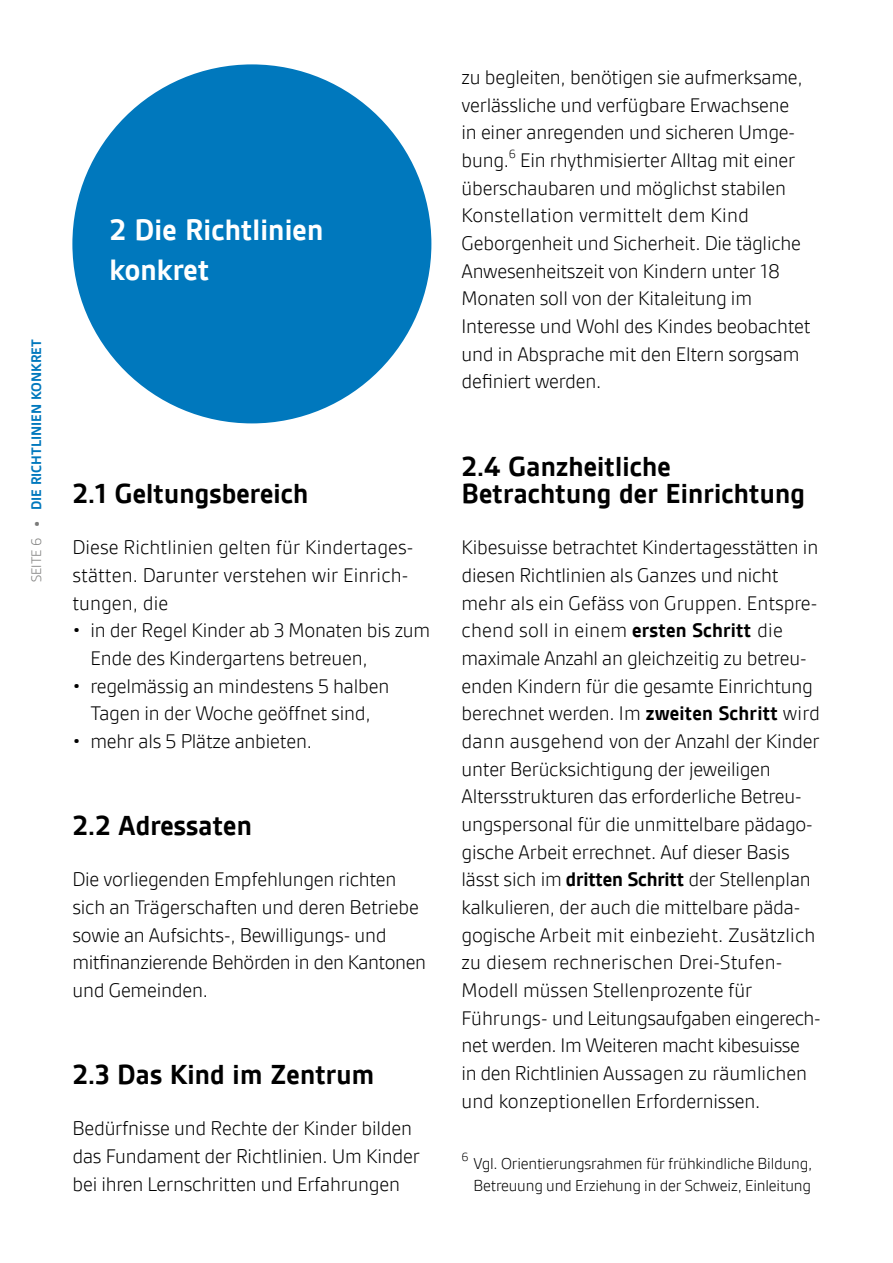
<style>
.page{position:relative;width:893px;height:1263px;background:#fff}
.page>*{position:absolute;margin:0;border:0;box-sizing:border-box;transform-origin:0 0}
.t1{font:700 31.95px/40.5px "Gesta";letter-spacing:.005em;color:#fff}
.t2{font:700 29.85px/27.8px "Gesta";letter-spacing:.005em;color:#000}
.t3{font:300 21.3px/27.6px "Gesta";letter-spacing:-.01em;color:#000}
.t4{font:300 17.1px/21.3px "Gesta";letter-spacing:-.01em;color:#000}
.t5{font:700 14.85px "Gesta";color:#0078bd}
.t6{font:300 12.75px "Gesta";color:#000}
.s1{font-weight:300;color:#7b7b7a}
.s2{font-size:17.1px;color:#7b7b7a}
.s3{font-weight:700}
</style>
<div class="page">
<div style="left:72px;top:64px;width:359px;height:359px;background:#0078bd;border-radius:50%"></div>
<p class="t5" style="left:28px;top:582px;width:244px;rotate:-90deg"><span class="s1">SEITE 6</span> <span class="s2">•</span> DIE RICHTLINIEN KONKRET</p>
<h1 class="t1" style="left:110px;top:209px;width:215px">2 Die Richtlinien konkret</h1>
<h2 class="t2" style="left:72px;top:480px;width:238px">2.1 Geltungsbereich</h2>
<p class="t3" style="left:72px;top:534px;width:343px">Diese Richtlinien gelten für Kindertages&shy;stätten. Darunter verstehen wir Einrich&shy;tungen, die</p>
<p class="t3" style="left:90px;top:617px;width:341px;text-indent:-18px">• in der Regel Kinder ab 3 Monaten bis zum<br>Ende des Kindergartens betreuen,</p>
<p class="t3" style="left:72px;top:672px;width:318px;text-align:center">• regelmässig an mindestens 5 halben<br>Tagen in der Woche geöffnet sind,</p>
<p class="t3" style="left:72px;top:727px;width:241px">• mehr als 5 Plätze anbieten.</p>
<h2 class="t2" style="left:72px;top:812px;width:181px">2.2 Adressaten</h2>
<p class="t3" style="left:72px;top:866px;width:355px">Die vorliegenden Empfehlungen richten sich an Trägerschaften und deren Betriebe sowie an Aufsichts-, Bewilligungs- und mitfinanzierende Behörden in den Kantonen und Gemeinden.</p>
<h2 class="t2" style="left:72px;top:1061px;width:303px">2.3 Das Kind im Zentrum</h2>
<p class="t3" style="left:72px;top:1115px;width:349px">Bedürfnisse und Rechte der Kinder bilden das Fundament der Richtlinien. Um Kinder bei ihren Lernschritten und Erfahrungen</p>
<p class="t3" style="left:462px;top:63px;width:350px">zu begleiten, benötigen sie aufmerksame, verlässliche und verfügbare Erwachsene<br>in einer anregenden und sicheren Umge&shy;bung.<sup>6</sup> Ein rhythmisierter Alltag mit einer überschaubaren und möglichst stabilen Konstellation vermittelt dem Kind Geborgenheit und Sicherheit. Die tägliche Anwesenheitszeit von Kindern unter 18<br>Monaten soll von der Kitaleitung im Interesse und Wohl des Kindes beobachtet und in Absprache mit den Eltern sorgsam definiert werden.</p>
<h2 class="t2" style="left:462px;top:452px;width:345px">2.4 Ganzheitliche<br>Betrachtung der Einrichtung</h2>
<p class="t3" style="left:462px;top:534px;width:361px">Kibesuisse betrachtet Kindertagesstätten in diesen Richtlinien als Ganzes und nicht mehr als ein Gefäss von Gruppen. Entspre&shy;chend soll in einem <span class="s3">ersten Schritt</span> die maximale Anzahl an gleichzeitig zu betreu&shy;enden Kindern für die gesamte Einrichtung berechnet werden. Im <span class="s3">zweiten Schritt</span> wird dann ausgehend von der Anzahl der Kinder unter Berücksichtigung der jeweiligen Altersstrukturen das erforderliche Betreu&shy;ungspersonal für die unmittelbare pädago&shy;gische Arbeit errechnet. Auf dieser Basis lässt sich im <span class="s3">dritten Schritt</span> der Stellenplan kalkulieren, der auch die mittelbare päda&shy;gogische Arbeit mit einbezieht. Zusätzlich zu diesem rechnerischen Drei-Stufen-Modell müssen Stellenprozente für Führungs- und Leitungsaufgaben eingerech&shy;net werden. Im Weiteren macht kibesuisse<br>in den Richtlinien Aussagen zu räumlichen und konzeptionellen Erfordernissen.</p>
<p class="t6" style="left:462px;top:1150px;width:9px">6</p>
<p class="t4" style="left:474px;top:1153px;width:340px">Vgl. Orientierungsrahmen für frühkindliche Bildung,<br>Betreuung und Erziehung in der Schweiz, Einleitung</p>
</div>
